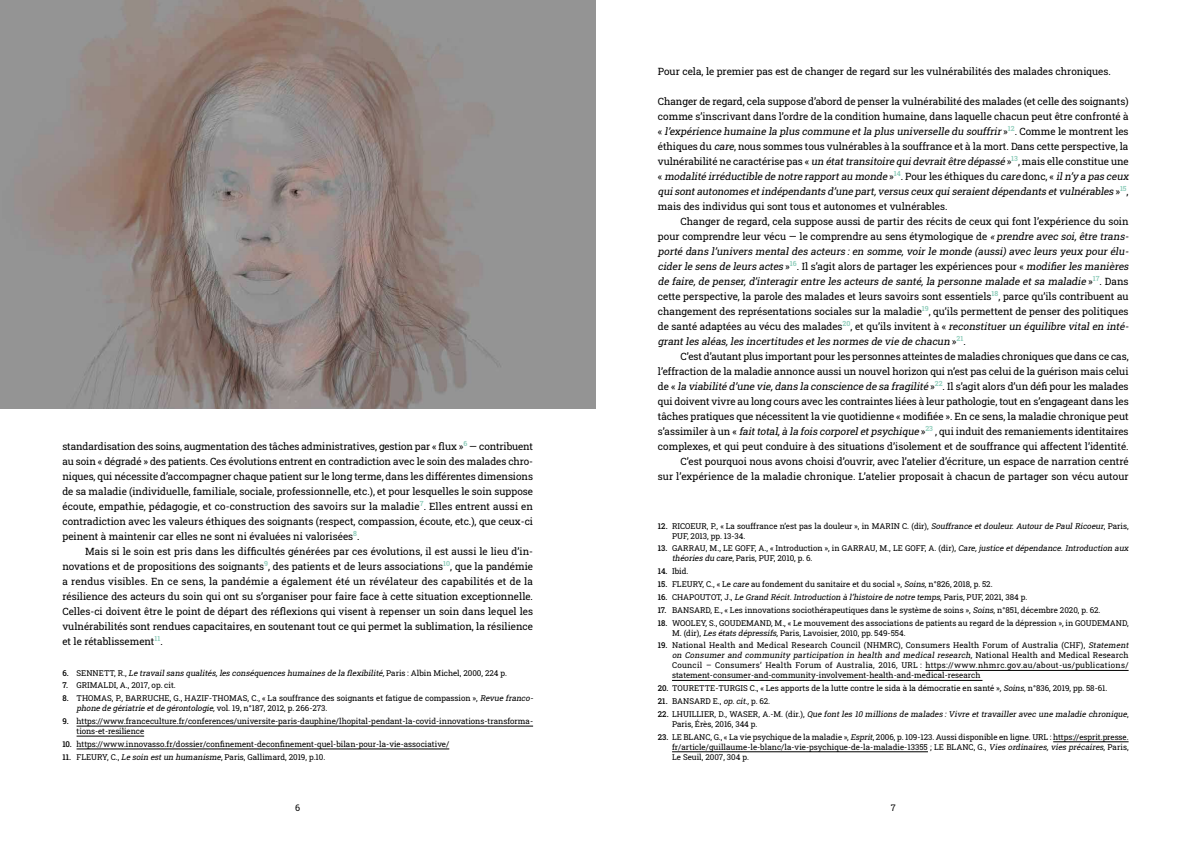
<style>
.page{position:relative;width:1191px;height:842px;background:#fff}
.page>*{position:absolute;margin:0;border:0;box-sizing:border-box;transform-origin:0 0}
.t1{font:10px/15px "Roboto Slab";color:#000;text-align:justify}
.t2{font:9px "Roboto Slab";color:#000}
.t3{font:8px/10px "Roboto Slab";color:#000}
.t4{font:8px/10px "Roboto Slab";letter-spacing:.025em;color:#000}
.t5{font:italic 8px/12.8px "Roboto Slab";color:#000}
.s1{font-weight:500;font-style:normal}
.s2{font-style:normal}
.s3{font-weight:500}
.s4{font-style:italic}
</style>
<div class="page">
<hr style="left:77px;top:726px;width:456px;height:1px;background:#000">
<hr style="left:77px;top:736px;width:67px;height:1px;background:#000">
<hr style="left:77px;top:749px;width:372px;height:1px;background:#000">
<img style="left:0;top:0;width:595px;height:408px">
<hr style="left:925px;top:670px;width:203px;height:1px;background:#000">
<hr style="left:672px;top:680px;width:310px;height:1px;background:#000">
<hr style="left:1053px;top:742px;width:75px;height:1px;background:#000">
<hr style="left:672px;top:752px;width:256px;height:1px;background:#000">
<p class="t1" style="left:62px;top:439px;width:472px">standardisation des soins, augmentation des tâches administratives, gestion par « flux »<sup>6</sup> — contribuent au soin « dégradé » des patients. Ces évolutions entrent en contradiction avec le soin des malades chro&shy;niques, qui nécessite d’accompagner chaque patient sur le long terme, dans les différentes dimensions de sa maladie (individuelle, familiale, sociale, professionnelle, etc.), et pour lesquelles le soin suppose écoute, empathie, pédagogie, et co-construction des savoirs sur la maladie<sup>7</sup>. Elles entrent aussi en contradiction avec les valeurs éthiques des soignants (respect, compassion, écoute, etc.), que ceux-ci peinent à maintenir car elles ne sont ni évaluées ni valorisées<sup>8</sup>.</p>
<p class="t1" style="left:62px;top:544px;width:472px;text-indent:23px">Mais si le soin est pris dans les difficultés générées par ces évolutions, il est aussi le lieu d’in&shy;novations et de propositions des soignants<sup>9</sup>, des patients et de leurs associations<sup>10</sup>, que la pandémie a rendus visibles. En ce sens, la pandémie a également été un révélateur des capabilités et de la résilience des acteurs du soin qui ont su s’organiser pour faire face à cette situation exceptionnelle.<br>Celles-ci doivent être le point de départ des réflexions qui visent à repenser un soin dans lequel les vulnérabilités sont rendues capacitaires, en soutenant tout ce qui permet la sublimation, la résilience et le rétablissement<sup>11</sup>.</p>
<p class="t5" style="left:62px;top:666px;width:446px"><span class="s1">6 .</span> <span class="s2">S E N N E T T, R . ,</span> Le travailsans qualités,les conséquences humaines de la flexibilité,<span class="s2">P a r i s : A l b i n M i c h e l , 2 0 0 0 , 2 2 4 p .</span></p>
<p class="t3" style="left:62px;top:680px;width:115px"><span class="s3">7.</span> GRIMALDI, A., 2017, op. cit.</p>
<p class="t3" style="left:77px;top:693px;width:460px;text-indent:-14px"><span class="s3">8.</span> THOMAS, P., BARRUCHE, G., HAZIF-THOMAS, C., « La souffrance des soignants et fatigue de compassion », <span class="s4">Revue franco&shy;phone de gériatrie etde gérontologie,</span>v o l . 1 9 , n ° 1 8 7 , 2 0 1 2 , p . 2 6 6 - 2 7 3 .</p>
<p class="t3" style="left:77px;top:716px;width:458px;text-indent:-14px"><span class="s3">9.</span> https://www.franceculture.fr/conferences/universite-paris-dauphine/lhopital-pendant-la-covid-innovations-transforma&shy;tions-et-resilience</p>
<p class="t3" style="left:62px;top:739px;width:388px"><span class="s3">10.</span> https://www.innovasso.fr/dossier/confinement-deconfinement-quel-bilan-pour-la-vie-associative/</p>
<p class="t3" style="left:62px;top:752px;width:264px"><span class="s3">11.</span> FLEURY, C., <span class="s4">Le soin estun humanisme</span>, Paris, Gallimard, 2019, p.10.</p>
<p class="t1" style="left:658px;top:64px;width:454px">Pour cela, le premier pas est de changer de regard sur les vulnérabilités des malades chroniques.</p>
<p class="t1" style="left:658px;top:94px;width:474px;text-align:left">Changer de regard, cela suppose d’abord de penser la vulnérabilité des malades (et celle des soignants) comme s’inscrivant dans l’ordre de la condition humaine, dans laquelle chacun peut être confronté à « <span class="s4">l’expérience humaine la plus commune etla plus universelle du souffrir</span>» <sup>1</sup> <sup>2</sup> . C o m m e l e m o n t r e n t l e s éthiques du <span class="s4">care</span>, nous sommes tous vulnérables à la souffrance et à la mort. Dans cette perspective, la vulnérabilité ne caractérise pas « <span class="s4">un étattransitoire quidevraitêtre dépassé</span> »<sup>13</sup>, mais elle constitue une « <span class="s4">modalité irréductible de notre rapportau monde</span> » <sup>1</sup> <sup>4</sup> . P o u r l e s é t h i q u e s d u <span class="s4">care</span> d o n c , « <span class="s4">iln’y a pas ceux quisontautonomes etindépendants d’une part,versus ceux quiseraientdépendants etvulnérables</span> » <sup>1</sup> <sup>5</sup> , mais des individus qui sont tous et autonomes et vulnérables.</p>
<p class="t1" style="left:658px;top:214px;width:474px;text-align:left;text-indent:23px">Changer de regard, cela suppose aussi de partir des récits de ceux qui font l’expérience du soin pour comprendre leur vécu — le comprendre au sens étymologique de <span class="s4">« prendre avec soi,être trans&shy;porté dans l’univers mentaldes acteurs :en somme,voirle monde (aussi)avec leurs yeux pourélu&shy;ciderle sens de leurs actes</span> »<sup>16</sup>. Il s’agit alors de partager les expériences pour « <span class="s4">modifierles manières de faire,de penser,d’interagirentre les acteurs de santé,la personne malade etsa maladie</span> » <sup>1</sup> <sup>7</sup> . D a n s cette perspective, la parole des malades et leurs savoirs sont essentiels<sup>18</sup>, parce qu’ils contribuent au changement des représentations sociales sur la maladie<sup>19</sup>, qu’ils permettent de penser des politiques de santé adaptées au vécu des malades<sup>20</sup>, et qu’ils invitent à « <span class="s4">reconstituerun équilibre vitalen inté&shy;grantles aléas,les incertitudes etles normes de vie de chacun</span> » <sup>2</sup> <sup>1</sup> .</p>
<p class="t1" style="left:658px;top:349px;width:472px;text-align:right">C’est d’autant plus important pour les personnes atteintes de maladies chroniques que dans ce cas, l’effraction de la maladie annonce aussi un nouvel horizon qui n’est pas celui de la guérison mais celui d e « <span class="s4">la viabilité d’une vie,dans la conscience de sa fragilité</span> » <sup>2</sup> <sup>2</sup> . I l s ’ a g i t a l o r s d ’ u n d é fi p o u r l e s m a l a d e s qui doivent vivre au long cours avec les contraintes liées à leur pathologie, tout en s’engageant dans les tâches pratiques que nécessitent la vie quotidienne « modifiée ». En ce sens, la maladie chronique peut s’assimiler à un « <span class="s4">faittotal,à la fois corporeletpsychique</span> »<sup>23</sup> , qui induit des remaniements identitaires complexes, et qui peut conduire à des situations d’isolement et de souffrance qui affectent l’identité.<br>C’est pourquoi nous avons choisi d’ouvrir, avec l’atelier d’écriture, un espace de narration centré<br>sur l’expérience de la maladie chronique. L’atelier proposait à chacun de partager son vécu autour</p>
<p class="t3" style="left:672px;top:520px;width:458px;text-indent:-14px"><span class="s3">12.</span> RICOEUR, P., « La souffrance n’est pas la douleur », in MARIN C. (dir), <span class="s4">Souffrance etdouleur.Autourde PaulRicoeur</span>, Paris,<br>PUF, 2013, pp. 13-34.</p>
<p class="t3" style="left:672px;top:543px;width:460px;text-indent:-14px"><span class="s3">13.</span> GARRAU, M., LE GOFF, A., « Introduction », in GARRAU, M., LE GOFF, A. (dir), <span class="s4">Care,justice etdépendance.Introduction aux théories du care</span>, Paris, PUF, 2010, p. 6.</p>
<p class="t3" style="left:658px;top:566px;width:32px"><span class="s3">14.</span> Ibid.</p>
<p class="t3" style="left:658px;top:577px;width:371px;line-height:12.8px"><span class="s3">15.</span> FLEURY, C., « Le <span class="s4">care</span> au fondement du sanitaire et du social », <span class="s4">Soins,</span>n°826, 2018, p. 52.<br><span class="s3">1 6 .</span> C H A P O U T O T, J . , <span class="s4">Le Grand Récit.Introduction à l’histoire de notre temps</span>, P a r i s , P U F, 2 0 2 1 , 3 8 4 p .</p>
<p class="t3" style="left:658px;top:605px;width:444px"><span class="s3">17.</span> BANSARD, E., « Les innovations sociothérapeutiques dans le système de soins », <span class="s4">Soins</span>, n°851, décembre 2020, p. 62.</p>
<p class="t3" style="left:672px;top:617px;width:458px;text-indent:-14px"><span class="s3">18.</span> WOOLEY, S., GOUDEMAND, M., « Le mouvement des associations de patients au regard de la dépression », in GOUDEMAND,<br>M. (dir), <span class="s4">Les états dépressifs,</span>Paris, Lavoisier, 2010, pp. 549-554.</p>
<p class="t4" style="left:672px;top:640px;width:460px;text-indent:-14px"><span class="s3">19.</span> National Health and Medical Research Council (NHMRC), Consumers Health Forum of Australia (CHF), <span class="s4">Statement on Consumer and community participation in health and medical research,</span> N a t i o n a l H e a l t h a n d M e d i c a l R e s e a r c h Council – Consumers’ Health Forum of Australia, 2016, URL : https://www.nhmrc.gov.au/about-us/publications/ statement-consumer-and-community-involvement-health-and-medical-research</p>
<p class="t3" style="left:658px;top:683px;width:451px"><span class="s3">20.</span> TOURETTE-TURGIS C., « Les apports de la lutte contre le sida à la démocratie en santé »<span class="s4">,Soins</span>, n°836, 2019, pp. 58-61.</p>
<p class="t5" style="left:658px;top:695px;width:472px"><span class="s1">21.</span> <span class="s2">BANSARD E.,</span> op.cit.,<span class="s2">p. 62.<br></span><span class="s1">2 2 .</span> <span class="s2">L H U I L L I E R , D . , WA S E R , A . - M . ( d i r . ) ,</span> Que font les 10 millions de malades : Vivre et travailler avec une maladie chronique<span class="s2">,</span></p>
<p class="t3" style="left:672px;top:719px;width:87px">Paris, Érès, 2016, 344 p.</p>
<p class="t3" style="left:672px;top:732px;width:458px;text-align:justify;text-indent:-14px"><span class="s3">23.</span> LE BLANC, G., « La vie psychique de la maladie », <span class="s4">Esprit</span>, 2006, p. 109-123. Aussi disponible en ligne. URL : https://esprit.presse. fr/article/guillaume-le-blanc/la-vie-psychique-de-la-maladie-13355 ; LE BLANC, G., <span class="s4">Vies ordinaires, vies précaires</span>, Paris, Le Seuil, 2007, 304 p.</p>
<p class="t2" style="left:295px;top:801px;width:7px">6</p>
<p class="t2" style="left:890px;top:801px;width:6px">7</p>
</div>
